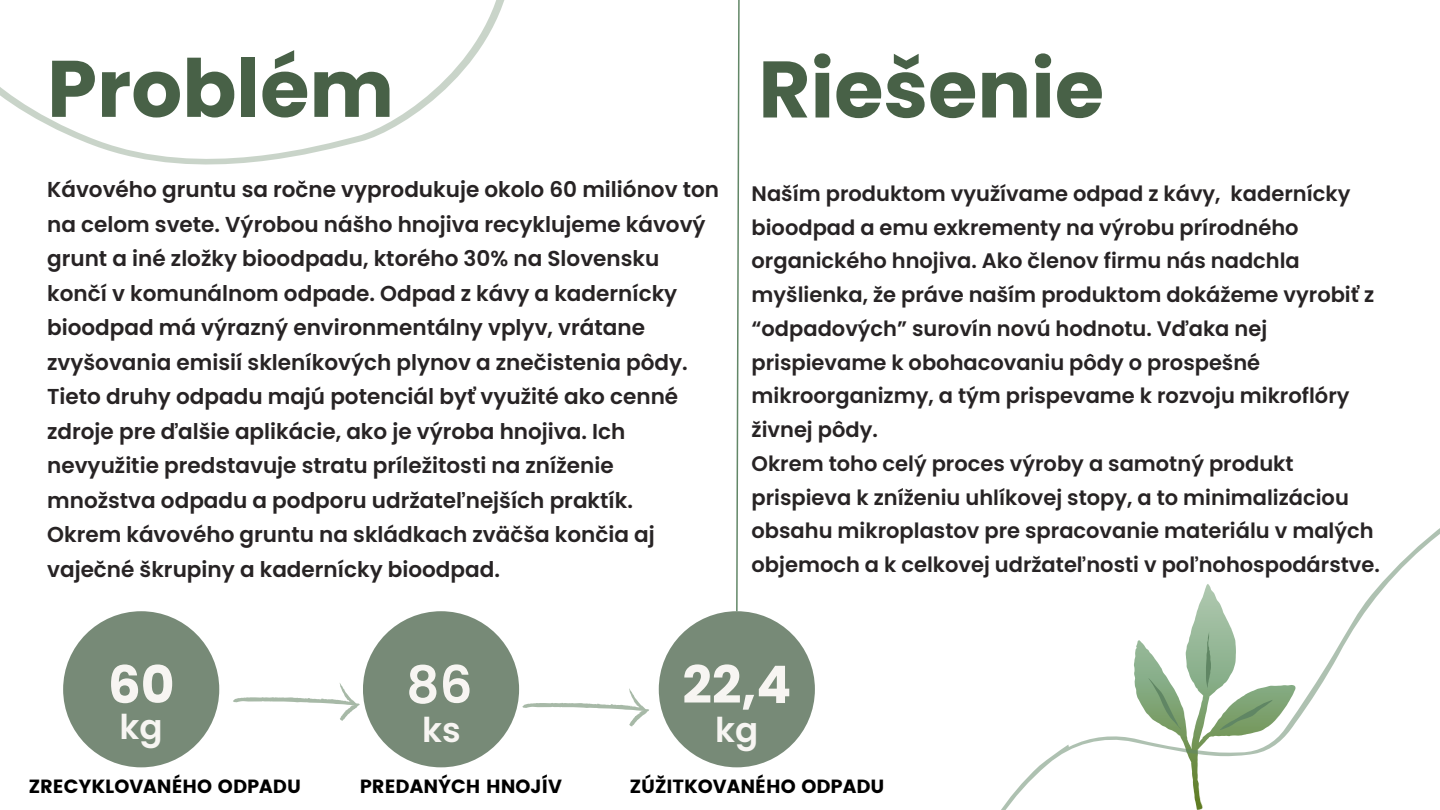
<style>
.page{position:relative;width:1440px;height:810px;background:#fff}
.page>*{position:absolute;margin:0;border:0;box-sizing:border-box;transform-origin:0 0}
.t1{font:700 80px "Poppins";color:#486147}
.t2{font:700 51.7px "Poppins";color:#f7f5f2}
.t3{font:600 51.7px "Poppins";color:#f7f5f2}
.t4{font:600 34.2px "Poppins";color:#f7f5f2}
.t5{font:600 21.6px/34.5px "Poppins";color:#272324}
.t6{font:600 21px/33.8px "Poppins";color:#272324}
.t7{font:19.1px "Poppins";color:#000}
</style>
<div class="page">
<svg style="left:736px;top:0;width:4px;height:611px"></svg>
<svg style="left:0;top:0;width:505px;height:165px"></svg>
<svg style="left:760px;top:528px;width:680px;height:282px"></svg>
<div style="left:63px;top:611px;width:156px;height:156px;background:#778a77;border-radius:50%"></div>
<svg style="left:233px;top:683px;width:127px;height:38px"></svg>
<svg style="left:522px;top:688px;width:127px;height:38px"></svg>
<div style="left:659px;top:611px;width:156px;height:156px;background:#778a77;border-radius:50%"></div>
<div style="left:363px;top:611px;width:156px;height:156px;background:#778a77;border-radius:50%"></div>
<h4 class="t1" style="left:47px;top:33px;width:349px">Problém</h4>
<h1 class="t1" style="left:758px;top:34px;width:347px">Riešenie</h1>
<h1 class="t5" style="left:47px;top:172px;width:673px">Kávového gruntu sa ročne vyprodukuje okolo 60 miliónov ton na celom svete. Výrobou nášho hnojiva recyklujeme kávový grunt a iné zložky bioodpadu, ktorého 30% na Slovensku končí v komunálnom odpade. Odpad z kávy a kadernícky bioodpad má výrazný environmentálny vplyv, vrátane zvyšovania emisií skleníkových plynov a znečistenia pôdy.<br>Tieto druhy odpadu majú potenciál byť využité ako cenné zdroje pre ďalšie aplikácie, ako je výroba hnojiva. Ich nevyužitie predstavuje stratu príležitosti na zníženie množstva odpadu a podporu udržateľnejších praktík.<br>Okrem kávového gruntu na skládkach zväčša končia aj vaječné škrupiny a kadernícky bioodpad.</h1>
<p class="t6" style="left:752px;top:177px;width:630px">Naším produktom využívame odpad z kávy, kadernícky bioodpad a emu exkrementy na výrobu prírodného organického hnojiva. Ako členov firmu nás nadchla myšlienka, že práve naším produktom dokážeme vyrobiť z “odpadových” surovín novú hodnotu. Vďaka nej prispievame k obohacovaniu pôdy o prospešné mikroorganizmy, a tým prispevame k rozvoju mikroflóry živnej pôdy.<br>Okrem toho celý proces výroby a samotný produkt prispieva k zníženiu uhlíkovej stopy, a to minimalizáciou obsahu mikroplastov pre spracovanie materiálu v malých objemoch a k celkovej udržateľnosti v poľnohospodárstve.</p>
<h3 class="t2" style="left:108px;top:649px;width:68px">60</h3>
<h2 class="t2" style="left:682px;top:649px;width:110px">22,4</h2>
<p class="t4" style="left:120px;top:703px;width:45px">kg</p>
<p class="t3" style="left:406px;top:649px;width:68px">86</p>
<h3 class="t4" style="left:422px;top:706px;width:40px">ks</h3>
<h3 class="t4" style="left:715px;top:706px;width:45px">kg</h3>
<p class="t7" style="left:29px;top:776px;width:274px">ZRECYKLOVANÉHO ODPADU</p>
<p class="t7" style="left:360px;top:776px;width:204px">PREDANÝCH HNOJÍV</p>
<h4 class="t7" style="left:630px;top:776px;width:256px">ZÚŽITKOVANÉHO ODPADU</h4>
</div>
